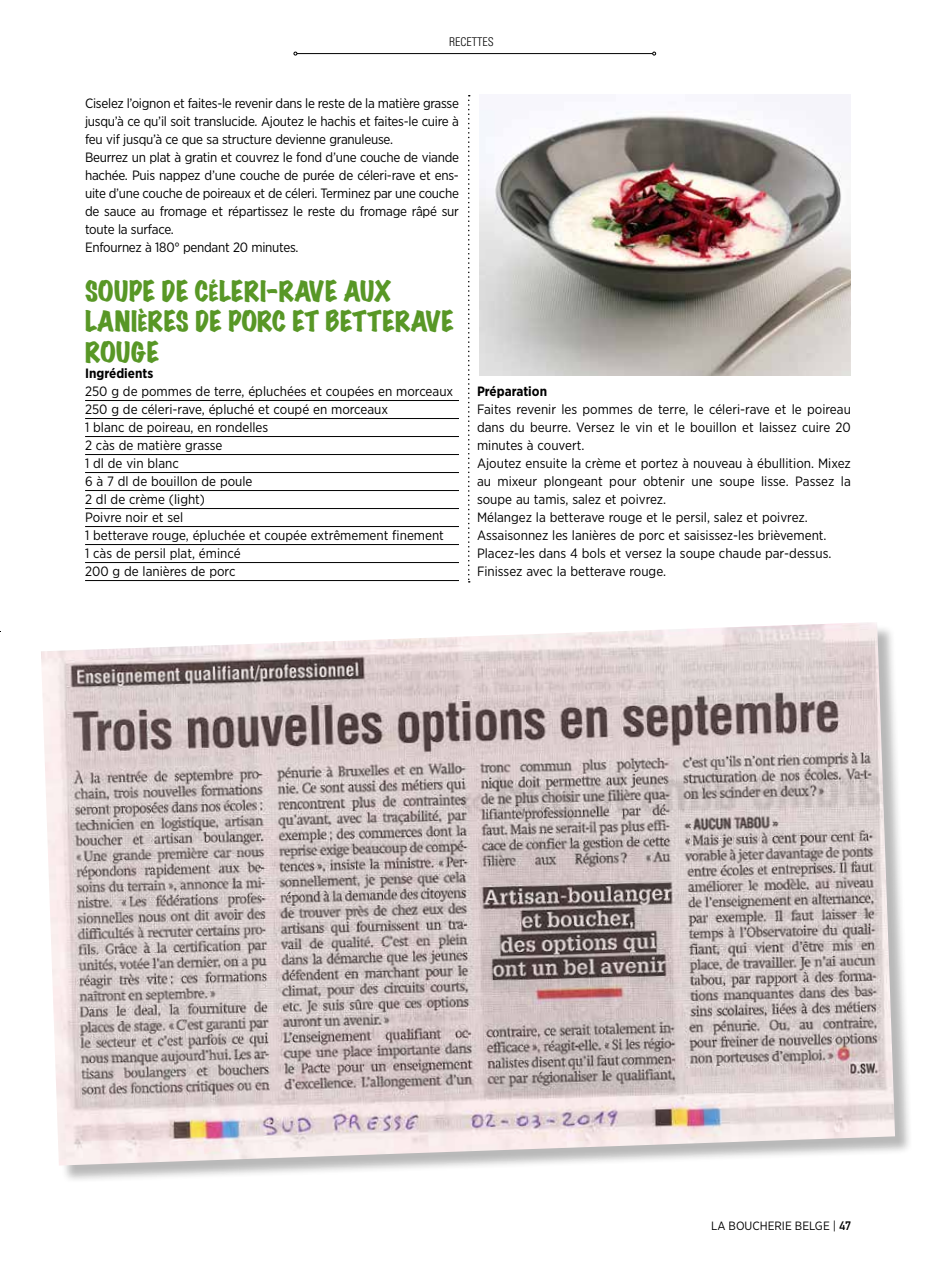
<style>
.page{position:relative;width:936px;height:1263px;background:#fff}
.page>*{position:absolute;margin:0;border:0;box-sizing:border-box;transform-origin:0 0}
.t1{font:expanded 25.5px/30.6px "Marker Felt";letter-spacing:-.01em;color:#589726}
.t2{font:13.5px/18px "Gotham Narrow";color:#000}
.t3{font:13.5px/18px "Gotham Narrow";letter-spacing:-.02em;color:#000}
.t4{font:700 13.5px "Gotham Narrow";color:#000}
.t5{font:12px "Gotham Narrow";color:#000}
.t6{font:300 condensed 12px "Univers LT Std";color:#000}
.s1{font-family:"DIN Alternate";font-weight:700}
</style>
<div class="page">
<hr style="left:297px;top:53px;width:355px;height:1px;background:#000">
<img style="left:479px;top:95px;width:371px;height:281px">
<hr style="left:85px;top:400px;width:374px;height:1px;background:#000">
<hr style="left:85px;top:418px;width:374px;height:1px;background:#000">
<hr style="left:85px;top:436px;width:374px;height:1px;background:#000">
<hr style="left:85px;top:454px;width:374px;height:1px;background:#000">
<hr style="left:85px;top:472px;width:374px;height:1px;background:#000">
<hr style="left:85px;top:490px;width:374px;height:1px;background:#000">
<hr style="left:85px;top:508px;width:374px;height:1px;background:#000">
<hr style="left:85px;top:526px;width:374px;height:1px;background:#000">
<hr style="left:85px;top:544px;width:374px;height:1px;background:#000">
<hr style="left:85px;top:562px;width:374px;height:1px;background:#000">
<hr style="left:85px;top:580px;width:374px;height:1px;background:#000">
<svg style="left:468px;top:95px;width:1px;height:488px"></svg>
<div style="left:44px;top:625px;width:869px;height:559px;background:#000;opacity:.28"></div>
<img style="left:41px;top:622px;width:854px;height:543px">
<p class="t6" style="left:449px;top:35px;width:46px">RECETTES</p>
<p class="t3" style="left:85px;top:94px;width:375px">Ciselez l’oignon et faites-le revenir dans le reste de la matière grasse jusqu’à ce qu’il soit translucide. Ajoutez le hachis et faites-le cuire à feu vif jusqu’à ce que sa structure devienne granuleuse.<br>Beurrez un plat à gratin et couvrez le fond d’une couche de viande hachée. Puis nappez d’une couche de purée de céleri-rave et ens&shy;uite d’une couche de poireaux et de céleri. Terminez par une couche de sauce au fromage et répartissez le reste du fromage râpé sur toute la surface.<br>Enfournez à 180° pendant 20 minutes.</p>
<h1 class="t1" style="left:85px;top:275px;width:370px">SOUPE DE CÉLERI-RAVE AUX<br>LANIÈRES DE PORC ET BETTERAVE<br>ROUGE</h1>
<p class="t4" style="left:85px;top:365px;width:70px">Ingrédients</p>
<p class="t2" style="left:85px;top:382px;width:370px">250 g de pommes de terre, épluchées et coupées en morceaux<br>250 g de céleri-rave, épluché et coupé en morceaux<br>1 blanc de poireau, en rondelles<br>2 càs de matière grasse<br>1 dl de vin blanc<br>6 à 7 dl de bouillon de poule<br>2 dl de crème (light)<br>Poivre noir et sel<br>1 betterave rouge, épluchée et coupée extrêmement finement<br>1 càs de persil plat, émincé<br>200 g de lanières de porc</p>
<p class="t4" style="left:477px;top:383px;width:72px">Préparation</p>
<p class="t2" style="left:477px;top:400px;width:375px">Faites revenir les pommes de terre, le céleri-rave et le poireau dans du beurre. Versez le vin et le bouillon et laissez cuire 20 minutes à couvert.<br>Ajoutez ensuite la crème et portez à nouveau à ébullition. Mixez au mixeur plongeant pour obtenir une soupe lisse. Passez la soupe au tamis, salez et poivrez.<br>Mélangez la betterave rouge et le persil, salez et poivrez.<br>Assaisonnez les lanières de porc et saisissez-les brièvement.<br>Placez-les dans 4 bols et versez la soupe chaude par-dessus.<br>Finissez avec la betterave rouge.</p>
<p class="t5" style="left:711px;top:1218px;width:141px">LA BOUCHERIE BELGE | <span class="s1">47</span></p>
</div>
